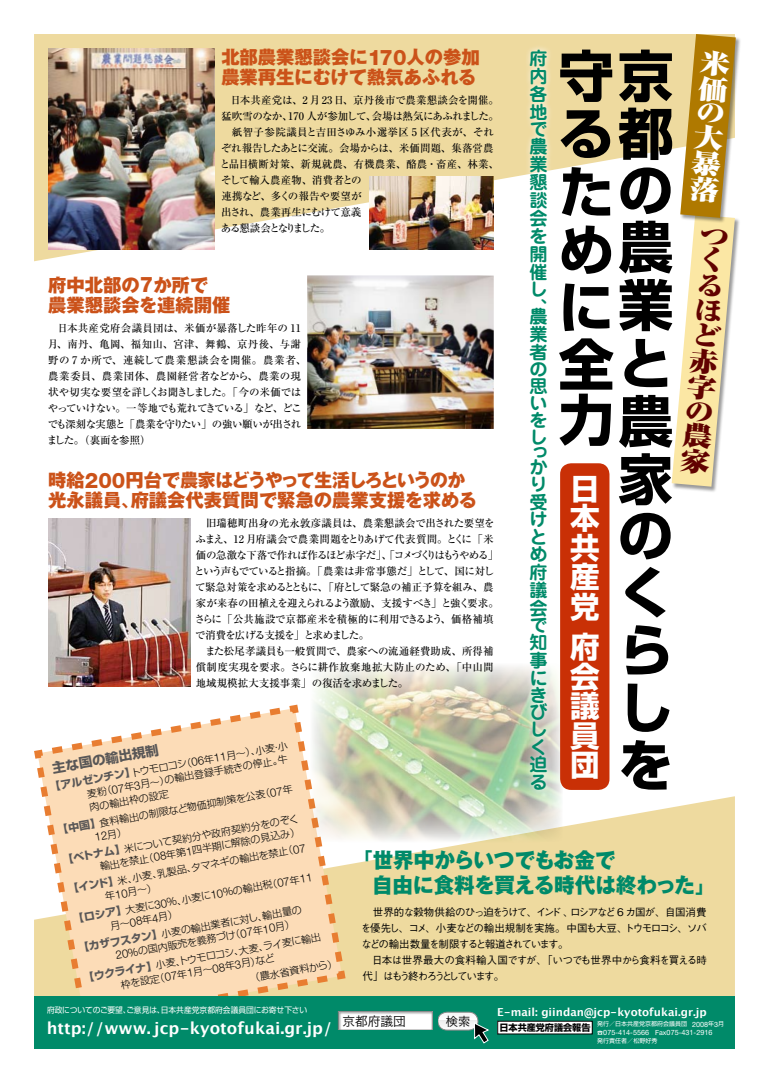
<style>
.page{position:relative;width:769px;height:1083px;background:#fff}
.page>*{position:absolute;margin:0;border:0;box-sizing:border-box;transform-origin:0 0}
.t1{font:700 55.3px/57.2px "Shin Go Pro";color:#000;text-align:justify}
.t2{font:700 55.2px/57.6px "Shin Go Pro";color:#000}
.t3{font:700 29.5px/29.5px "Shin Go Pro";color:#fff;text-align:justify}
.t4{font:900 26px/25.2px "Ryumin Pro";color:#610200;text-align:justify;scale:1.13 1}
.t5{font:900 26px/25.3px "Ryumin Pro";color:#fff;text-align:justify;scale:1.13 1}
.t6{font:800 21px/25px "Gothic MB101 Pro";color:#008a69}
.t7{font:800 18.3px/20px "Gothic MB101 Pro";color:#cb5219}
.t8{font:700 18.2px/17.5px "Jun 501 Pro";color:#008a69;text-align:justify}
.t9{font:700 16.4px "Lucida Grande";color:#fff}
.t10{font:700 13.1px "Shin Go Pro";color:#595757}
.t11{font:12.6px "Hira Kaku Pro W3";color:#000}
.t12{font:12.3px "Hira Kaku Pro W3";color:#000}
.t13{font:300 11.4px "Helvetica Neue";color:#000}
.t14{font:700 11px "Lucida Grande";color:#fff}
.t15{font:500 10.5px/16px "Ryumin Pro";color:#000}
.t16{font:500 10.5px "Ryumin Pro";letter-spacing:-.02em;color:#000}
.t17{font:500 10.5px "Ryumin Pro";letter-spacing:.01em;color:#000}
.t18{font:500 10.5px "Gothic BBB Pro";letter-spacing:-.105em;color:#000}
.t19{font:500 10.5px "Gothic BBB Pro";letter-spacing:-.08em;color:#000}
.t20{font:500 10.5px "Gothic BBB Pro";letter-spacing:-.05em;color:#000}
.t21{font:500 10.5px "Ryumin Pro";letter-spacing:-.065em;color:#000}
.t22{font:500 10.5px "Ryumin Pro";letter-spacing:-.08em;color:#000}
.t23{font:500 10.5px "Ryumin Pro";letter-spacing:-.045em;color:#000}
.t24{font:500 10.5px "Ryumin Pro";letter-spacing:-.06em;color:#000}
.t25{font:500 10.5px "Ryumin Pro";letter-spacing:.035em;color:#000}
.t26{font:500 10.5px "Ryumin Pro";letter-spacing:.005em;color:#000}
.t27{font:500 10.5px "Ryumin Pro";letter-spacing:.015em;color:#000}
.t28{font:500 10.5px "Ryumin Pro";letter-spacing:.03em;color:#000}
.t29{font:500 10.5px "Gothic BBB Pro";letter-spacing:-.135em;color:#000}
.t30{font:500 10.5px "Ryumin Pro";letter-spacing:-.095em;color:#000}
.t31{font:500 10.5px "Gothic BBB Pro";letter-spacing:-.175em;color:#000}
.t32{font:500 10.5px "Ryumin Pro";letter-spacing:-.055em;color:#000}
.t33{font:500 10.5px "Ryumin Pro";letter-spacing:-.135em;color:#000}
.t34{font:300 10px/13.1px "Shin Go Pro";color:#000}
.t35{font:700 9.1px "Shin Go Pro";color:#000}
.t36{font:8px "Shin Go Pro";letter-spacing:-.005em;color:#fff}
.t37{font:7.3px "Helvetica Neue";color:#fff}
.t38{font:6px "Shin Go Pro";color:#fff}
.s1{font-family:"Helvetica Neue";font-size:21.4px}
.s2{font-size:55.3px}
.s3{font-family:"Hira Kaku Pro W6";font-weight:400}
.s4{font-family:"Hira Kaku Pro W6";font-weight:400;font-size:10.7px;color:#595757}
.s5{font-weight:700;font-size:10.7px;color:#595757}
.s6{font-family:"Helvetica Neue";font-size:11.4px}
.s7{font-family:"Shin Go Pro";font-size:10px}
.s8{font-weight:300}
.s9{font-family:"Helvetica Neue";font-size:7.3px}
.s10{font-family:"Shin Go Pro";font-size:6px}
.s11{font-size:7px}
</style>
<div class="page">
<div style="left:349px;top:796px;width:385px;height:200px;background:#eeda9f"></div>
<svg style="left:34px;top:704px;width:315px;height:292px"></svg>
<div style="left:34px;top:996px;width:700px;height:53px;background:#008a69"></div>
<svg style="left:34px;top:34px;width:637px;height:227px;fill:#eeda9f"></svg>
<img style="left:310px;top:666px;width:252px;height:176px">
<div style="left:497px;top:1021px;width:95px;height:13px;background:#fff"></div>
<div style="left:336px;top:1010px;width:103px;height:27px;background:#000;opacity:.75"></div>
<div style="left:338px;top:1011px;width:94px;height:19px;border:1px solid #898989"></div>
<svg style="left:437px;top:1011px;width:52px;height:33px"></svg>
<div style="left:336px;top:1030px;width:103px;height:9px;background:#008a69"></div>
<hr style="left:433px;top:1009px;width:4px;height:23px;background:#008a69">
<div style="left:679px;top:34px;width:71px;height:194px;background:#000;opacity:.4"></div>
<svg style="left:523px;top:43px;width:46px;height:768px"></svg>
<div style="left:560px;top:463px;width:49px;height:327px;background:#c93006;border-radius:11px"></div>
<img style="left:48px;top:48px;width:166px;height:202px">
<img style="left:370px;top:176px;width:123px;height:74px">
<img style="left:307px;top:275px;width:186px;height:154px">
<img style="left:48px;top:518px;width:142px;height:168px">
<svg style="left:671px;top:34px;width:64px;height:453px"></svg>
<p class="t7" style="left:221px;top:45px;width:260px">北部農業懇談会に<span class="s1">170</span>人の参加農業再生にむけて熱気あふれる</p>
<p class="t17" style="left:230px;top:92px;width:270px">日本共産党は、2 月23日、京丹後市で農業懇談会を開催。</p>
<p class="t16" style="left:221px;top:108px;width:279px">猛吹雪のなか、170 人が参加して、会場は熱気にあふれました。</p>
<p class="t28" style="left:232px;top:124px;width:263px">紙智子参院議員と吉田さゆみ小選挙区 5 区代表が、それ</p>
<p class="t15" style="left:221px;top:140px;width:274px">ぞれ報告したあとに交流。会場からは、米価問題、集落営農</p>
<p class="t27" style="left:220px;top:156px;width:280px">と品目横断対策、新規就農、有機農業、酪農・畜産、林業、</p>
<p class="t17" style="left:221px;top:172px;width:142px">そして輸入農産物、消費者との</p>
<p class="t16" style="left:221px;top:188px;width:142px">連携など、多くの報告や要望が</p>
<p class="t32" style="left:221px;top:204px;width:142px">出され、農業再生にむけて意義</p>
<p class="t33" style="left:221px;top:220px;width:111px">ある懇談会となりました。</p>
<p class="t5" style="left:701px;top:48px;width:13px;rotate:5deg">米価の大暴落</p>
<p class="t2" style="left:558px;top:41px;width:115px;line-height:57.9px">守<span class="s2">京</span>る<span class="s2">都</span></p>
<p class="t1" style="left:617px;top:155px;width:56px;line-height:57.7px">の農業と</p>
<p class="t2" style="left:558px;top:385px;width:115px">力<span class="s2">農</span></p>
<p class="t1" style="left:617px;top:445px;width:55px">家のくらしを</p>
<p class="t8" style="left:529px;top:47px;width:19px;line-height:17.8px">府内各地で農業懇談会を開催し、</p>
<p class="t8" style="left:529px;top:306px;width:19px">農業者の思いをし</p>
<p class="t8" style="left:529px;top:443px;width:19px;line-height:14.9px">っか</p>
<p class="t8" style="left:529px;top:474px;width:19px;text-align:left">り受けとめ府議会で知事にきびしく迫る</p>
<p class="t2" style="left:558px;top:157px;width:56px;text-align:justify">ために全</p>
<p class="t4" style="left:697px;top:270px;width:13px;rotate:5deg">るほど赤字の農家</p>
<p class="t7" style="left:48px;top:272px;width:183px">府中北部の<span class="s1">7</span>か所で農業懇談会を連続開催</p>
<p class="t15" style="left:47px;top:319px;width:261px;text-indent:10px">日本共産党府会議員団は、米価が暴落した昨年の 11月、南丹、亀岡、福知山、宮津、舞鶴、京丹後、与謝野の 7 か所で、連続して農業懇談会を開催。農業者、農業委員、農業団体、農園経営者などから、農業の現状や切実な要望を詳しくお聞きしました。「今の米価ではやっていけない。一等地でも荒れてきている」など、どこでも深刻な実態と「農業を守りたい」の強い願いが出されました。（裏面を参照）</p>
<p class="t7" style="left:48px;top:467px;width:430px">時給<span class="s1">200</span>円台で農家はどうやって生活しろというのか光永議員<span class="s3">、</span>府議会代表質問で緊急の農業支援を求める</p>
<p class="t16" style="left:206px;top:515px;width:290px">旧瑞穂町出身の光永敦彦議員は、農業懇談会で出された要望を</p>
<p class="t16" style="left:195px;top:531px;width:299px">ふまえ、12 月府議会で農業問題をとりあげて代表質問。とくに「米</p>
<p class="t21" style="left:196px;top:547px;width:304px">価の急激な下落で作れば作るほど赤字だ」、「コメづくりはもうやめる」</p>
<p class="t22" style="left:194px;top:563px;width:301px">という声もでていると指摘。「農業は非常事態だ」として、国に対し</p>
<p class="t23" style="left:195px;top:579px;width:300px">て緊急対策を求めるとともに、「府として緊急の補正予算を組み、農</p>
<p class="t24" style="left:196px;top:595px;width:304px">家が来春の田植えを迎えられるよう激励、支援すべき」と強く要求。</p>
<p class="t16" style="left:194px;top:611px;width:300px">さらに「公共施設で京都産米を積極的に利用できるよう、価格補填</p>
<p class="t30" style="left:195px;top:627px;width:175px">で消費を広げる支援を」と求めました。</p>
<p class="t26" style="left:205px;top:643px;width:290px">また松尾孝議員も一般質問で、農家への流通経費助成、所得補</p>
<p class="t25" style="left:196px;top:659px;width:299px">償制度実現を要求。さらに耕作放棄地拡大防止のため、「中山間</p>
<p class="t15" style="left:196px;top:674px;width:214px">地域規模拡大支援事業」の復活を求めました。</p>
<p class="t3" style="left:569px;top:470px;width:31px">日本共産党</p>
<p class="t3" style="left:569px;top:629px;width:31px">府会議員団</p>
<p class="t34" style="left:83px;top:773px;width:207px;line-height:13.6px;text-indent:-35px;rotate:-10deg"><span class="s4">【</span><span class="s5">アルゼンチン</span><span class="s4">】</span>トウモロコシ（<span class="s6">06</span>年<span class="s6">11</span>月～）、小麦・小麦粉（<span class="s6">07</span>年<span class="s6">3</span>月～）の輸出登録手続きの停止。牛肉の輸出枠の設定</p>
<p class="t10" style="left:50px;top:758px;width:110px;rotate:-10deg">主な国の輸出規制</p>
<p class="t34" style="left:56px;top:823px;width:240px;rotate:-10deg"><span class="s4">【</span><span class="s5">中国</span><span class="s4">】</span>食料輸出の制限など物価抑制策を公表（<span class="s6">07</span>年</p>
<p class="t34" style="left:61px;top:852px;width:241px;text-align:right;rotate:-10deg"><span class="s4">【</span><span class="s5">ベトナム</span><span class="s4">】</span>米について契約分や政府契約分をのぞく輸出を禁止（<span class="s6">08</span>年第<span class="s6">1</span>四半期に解除の見込み）</p>
<p class="t13" style="left:94px;top:830px;width:34px;rotate:-10deg">12<span class="s7">月）</span></p>
<p class="t34" style="left:102px;top:876px;width:207px;text-indent:-36px;rotate:-10deg"><span class="s4">【</span><span class="s5">インド</span><span class="s4">】</span>米、小麦、乳製品、タマネギの輸出を禁止（<span class="s6">07</span>年<span class="s6">10</span>月～）</p>
<p class="t6" style="left:372px;top:845px;width:344px;text-indent:-20px"><span class="s3">「</span>世界中からいつでもお金で<br>自由に食料を買える時代は終わった<span class="s3">」</span></p>
<p class="t19" style="left:372px;top:903px;width:335px">世界的な穀物供給のひっ迫をうけて、インド､ロシアなど 6 カ国が、自国消費</p>
<p class="t18" style="left:360px;top:919px;width:347px">を優先し、コメ、小麦などの輸出規制を実施。中国も大豆、トウモロコシ、ソバ</p>
<p class="t29" style="left:361px;top:935px;width:208px">などの輸出数量を制限すると報道されています。</p>
<p class="t20" style="left:372px;top:951px;width:336px">日本は世界最大の食料輸入国ですが、「いつでも世界中から食料を買える時</p>
<p class="t31" style="left:362px;top:967px;width:143px">代」はもう終わろうとしています。</p>
<p class="t34" style="left:107px;top:905px;width:208px;text-indent:-35px;rotate:-10deg"><span class="s4">【</span><span class="s5">ロシア</span><span class="s4">】</span>大麦に<span class="s6">30</span>％、小麦に<span class="s6">10</span>％の輸出税（<span class="s6">07</span>年<span class="s6">11</span>月～<span class="s6">08</span>年<span class="s6">4</span>月）</p>
<p class="t34" style="left:112px;top:935px;width:193px;text-indent:-36px;rotate:-10deg"><span class="s4">【</span><span class="s5">カザフスタン</span><span class="s4">】</span>小麦の輸出業者に対し、輸出量の<br><span class="s6">20</span>％の国内販売を義務づけ（<span class="s6">07</span>年<span class="s6">10</span>月）</p>
<p class="t34" style="left:117px;top:964px;width:207px;text-indent:-35px;rotate:-10deg"><span class="s4">【</span><span class="s5">ウクライナ</span><span class="s4">】</span>小麦、トウモロコシ、大麦、ライ麦に輸出枠を設定（<span class="s6">07</span>年<span class="s6">1</span>月～<span class="s6">08</span>年<span class="s6">3</span>月）など</p>
<p class="t34" style="left:249px;top:971px;width:90px;rotate:-10deg">（農水省資料から）</p>
<p class="t36" style="left:47px;top:1003px;width:261px">府政についてのご要望、ご意見は、日本共産党京都府会議員団にお寄せ下さい</p>
<p class="t14" style="left:497px;top:1005px;width:211px">E-mail: giindan@jcp-kyotofukai.gr.jp</p>
<p class="t11" style="left:342px;top:1010px;width:65px">京都府議団</p>
<p class="t12" style="left:445px;top:1010px;width:26px">検索</p>
<p class="t35" style="left:499px;top:1020px;width:92px">日本共産党府議会報告</p>
<p class="t38" style="left:597px;top:1019px;width:128px">発行<span class="s8">／</span>日本共産党京都府会議員団 <span class="s9">2008</span>年<span class="s9">3</span>月</p>
<p class="t37" style="left:597px;top:1028px;width:117px"><span class="s10">☎</span>075<span class="s11">-</span>414<span class="s11">-</span>5566 <span class="s11">Fax</span>075<span class="s11">-</span>431<span class="s11">-</span>2916</p>
<p class="t38" style="left:597px;top:1036px;width:61px">発行責任者<span class="s8">／</span>松野好秀</p>
<p class="t9" style="left:47px;top:1019px;width:287px">http://www. jcp-kyotofukai.gr.jp/</p>
</div>
